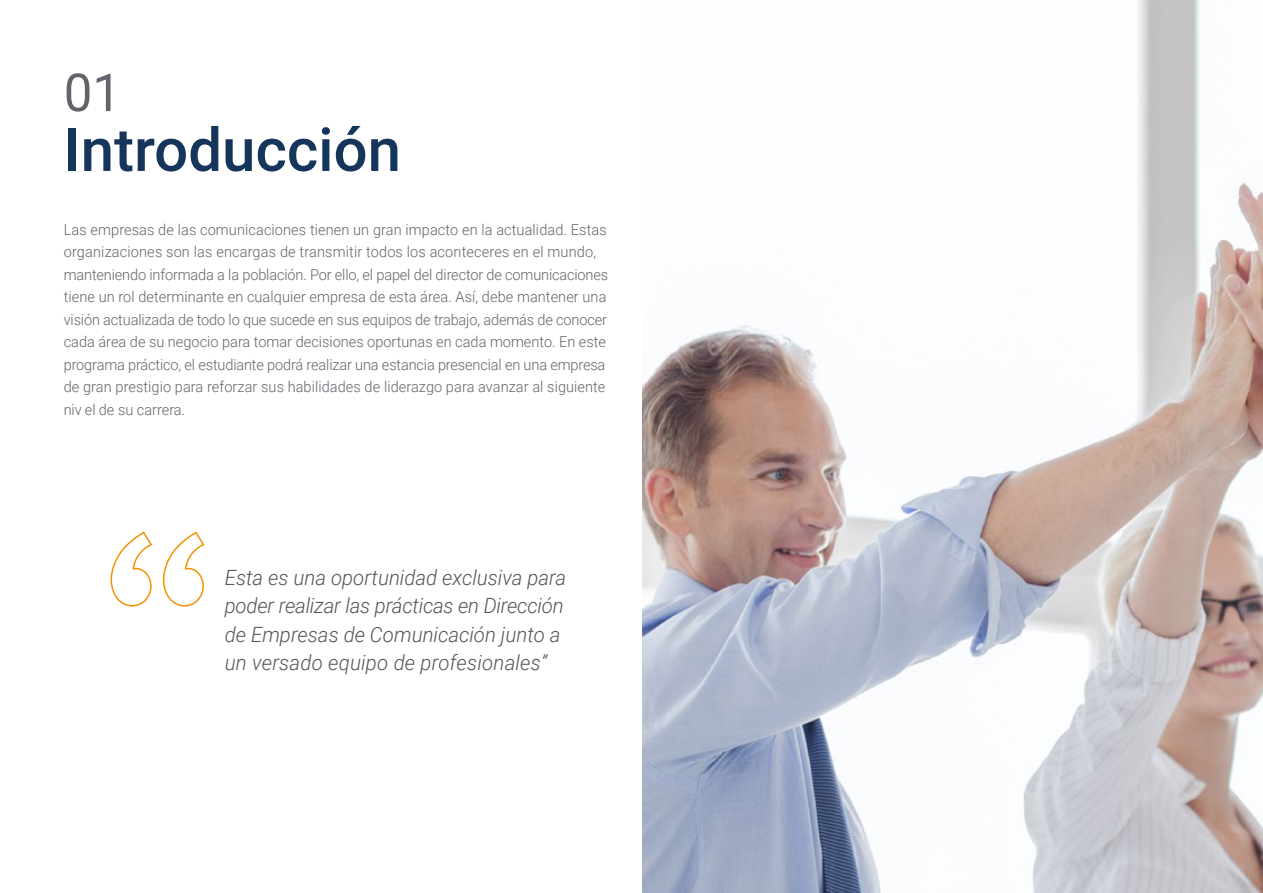
<style>
.page{position:relative;width:1263px;height:893px;background:#fff}
.page>*{position:absolute;margin:0;border:0;box-sizing:border-box;transform-origin:0 0}
.t1{font:500 60px "Roboto";color:#16355a}
.t2{font:52.5px "Roboto";color:#61646a}
.t3{font:italic 300 21px/28.5px "Roboto";color:#52555b}
.t4{font:300 15px/22.5px "Roboto";color:#61646a}
</style>
<div class="page">
<svg style="left:110px;top:531px;width:95px;height:76px"></svg>
<img style="left:642px;top:0;width:621px;height:893px">
<h2 class="t2" style="left:64px;top:56px;width:59px">01</h2>
<h1 class="t1" style="left:64px;top:108px;width:339px">Introducción</h1>
<p class="t4" style="left:64px;top:217px;width:546px">Las empresas de las comunicaciones tienen un gran impacto en la actualidad. Estas organizaciones son las encargas de transmitir todos los aconteceres en el mundo, manteniendo informada a la población. Por ello, el papel del director de comunicaciones tiene un rol determinante en cualquier empresa de esta área. Así, debe mantener una visión actualizada de todo lo que sucede en sus equipos de trabajo, además de conocer cada área de su negocio para tomar decisiones oportunas en cada momento. En este programa práctico, el estudiante podrá realizar una estancia presencial en una empresa de gran prestigio para reforzar sus habilidades de liderazgo para avanzar al siguiente niv el de su carrera.</p>
<h3 class="t3" style="left:225px;top:562px;width:343px">Esta es una oportunidad exclusiva para poder realizar las prácticas en Dirección de Empresas de Comunicación junto a un versado equipo de profesionales”</h3>
</div>
